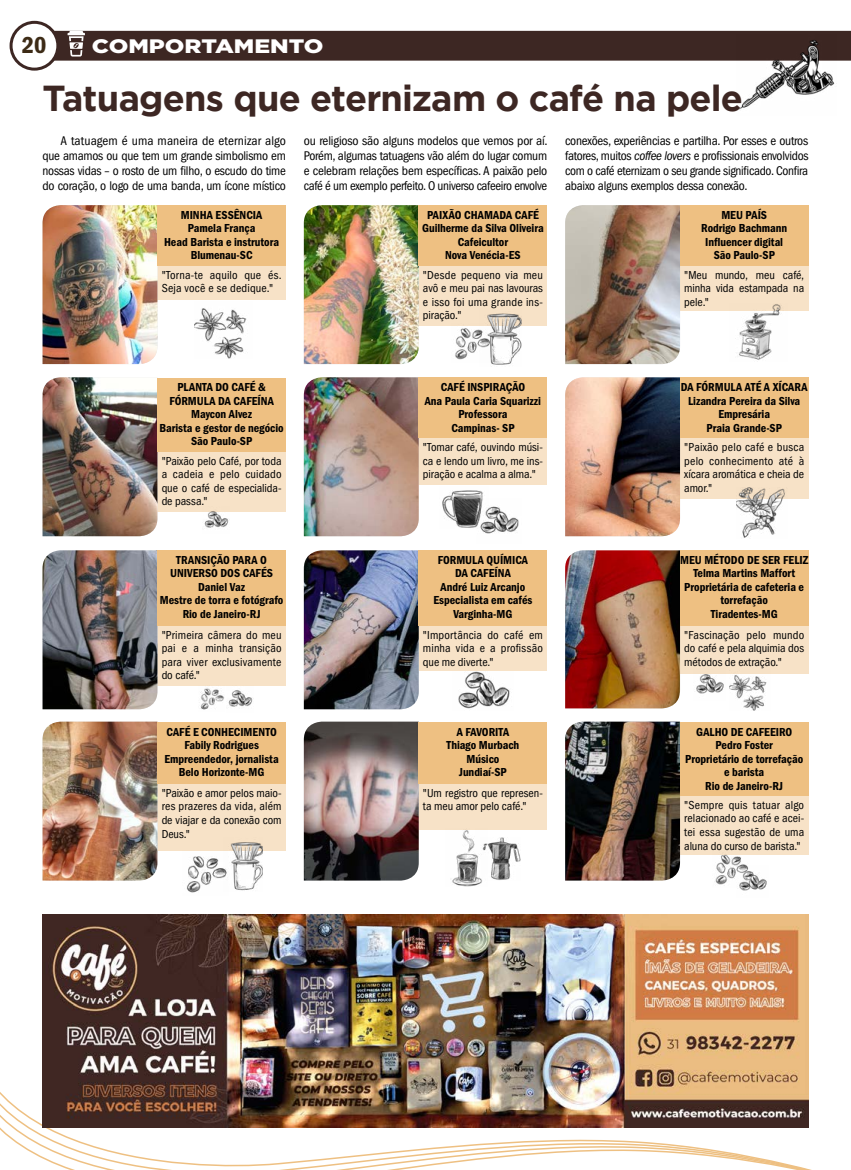
<style>
.page{position:relative;width:851px;height:1170px;background:#fff}
.page>*{position:absolute;margin:0;border:0;box-sizing:border-box;transform-origin:0 0}
.t1{font:700 36px "Gotham";letter-spacing:-.02em;color:#3d2723}
.t2{font:600 condensed 24px "Franklin Gothic";color:#3d2b16}
.t3{font:900 19.5px "Gotham";color:#fff;scale:1.21 1}
.t4{font:condensed 13.05px/15px "Franklin Gothic";letter-spacing:-.02em;color:#000;text-align:justify}
.t5{font:600 condensed 12px/13.5px "Franklin Gothic";letter-spacing:-.005em;color:#000;text-align:center}
.t6{font:condensed 12px/13.5px "Franklin Gothic";letter-spacing:.005em;color:#000;text-align:justify}
.s1{font-style:italic}
</style>
<div class="page">
<svg style="left:0;top:952px;width:809px;height:217px"></svg>
<div style="left:10px;top:21px;width:49px;height:50px;border:3px solid #3d2723;border-radius:50%"></div>
<div style="left:53px;top:31px;width:797px;height:30px;background:#3d2723"></div>
<div style="left:418px;top:265px;width:129px;height:61px;background:#f7e2c7"></div>
<div style="left:157px;top:451px;width:129px;height:61px;background:#f7e2c7"></div>
<div style="left:680px;top:265px;width:128px;height:45px;background:#f7e2c7"></div>
<div style="left:418px;top:438px;width:129px;height:46px;background:#f7e2c7"></div>
<div style="left:157px;top:783px;width:129px;height:68px;background:#f7e2c7"></div>
<div style="left:418px;top:783px;width:129px;height:46px;background:#f7e2c7"></div>
<div style="left:680px;top:795px;width:128px;height:60px;background:#f7e2c7"></div>
<div style="left:157px;top:625px;width:129px;height:60px;background:#f7e2c7"></div>
<div style="left:418px;top:625px;width:129px;height:45px;background:#f7e2c7"></div>
<div style="left:680px;top:625px;width:128px;height:49px;background:#f7e2c7"></div>
<div style="left:680px;top:438px;width:128px;height:60px;background:#f7e2c7"></div>
<div style="left:157px;top:265px;width:129px;height:35px;background:#f7e2c7"></div>
<img style="left:304px;top:205px;width:114px;height:159px">
<img style="left:565px;top:205px;width:115px;height:159px">
<img style="left:43px;top:205px;width:114px;height:159px">
<img style="left:43px;top:377px;width:114px;height:159px">
<img style="left:304px;top:377px;width:114px;height:159px">
<img style="left:43px;top:550px;width:114px;height:159px">
<img style="left:304px;top:550px;width:114px;height:159px">
<img style="left:565px;top:377px;width:115px;height:159px">
<img style="left:565px;top:550px;width:115px;height:158px">
<img style="left:43px;top:721px;width:114px;height:159px">
<img style="left:304px;top:721px;width:114px;height:159px">
<img style="left:565px;top:721px;width:115px;height:159px">
<div style="left:418px;top:205px;width:129px;height:60px;background:#eec082"></div>
<div style="left:157px;top:378px;width:129px;height:73px;background:#eec082"></div>
<div style="left:680px;top:205px;width:128px;height:60px;background:#eec082"></div>
<div style="left:418px;top:378px;width:129px;height:60px;background:#eec082"></div>
<div style="left:157px;top:722px;width:129px;height:61px;background:#eec082"></div>
<div style="left:418px;top:722px;width:129px;height:61px;background:#eec082"></div>
<div style="left:680px;top:722px;width:128px;height:73px;background:#eec082"></div>
<div style="left:157px;top:550px;width:129px;height:75px;background:#eec082"></div>
<div style="left:418px;top:550px;width:129px;height:75px;background:#eec082"></div>
<div style="left:680px;top:550px;width:128px;height:75px;background:#eec082"></div>
<div style="left:680px;top:378px;width:128px;height:60px;background:#eec082"></div>
<div style="left:157px;top:205px;width:129px;height:60px;background:#eec082"></div>
<img style="left:43px;top:914px;width:765px;height:213px">
<img style="left:736px;top:34px;width:100px;height:76px">
<img style="left:194px;top:308px;width:53px;height:51px">
<img style="left:729px;top:675px;width:38px;height:35px">
<img style="left:446px;top:829px;width:41px;height:57px">
<img style="left:199px;top:685px;width:25px;height:25px">
<img style="left:455px;top:328px;width:24px;height:32px">
<img style="left:714px;top:854px;width:32px;height:31px">
<img style="left:187px;top:856px;width:37px;height:37px">
<img style="left:736px;top:488px;width:51px;height:50px">
<img style="left:729px;top:304px;width:58px;height:56px">
<img style="left:442px;top:490px;width:41px;height:38px">
<img style="left:476px;top:498px;width:43px;height:36px">
<img style="left:696px;top:674px;width:28px;height:20px">
<img style="left:226px;top:685px;width:28px;height:22px">
<img style="left:736px;top:865px;width:31px;height:26px">
<img style="left:480px;top:837px;width:40px;height:43px">
<img style="left:224px;top:842px;width:38px;height:49px">
<img style="left:479px;top:313px;width:42px;height:52px">
<img style="left:204px;top:511px;width:25px;height:17px">
<img style="left:458px;top:672px;width:52px;height:37px">
<h2 class="t2" style="left:22px;top:31px;width:26px">20</h2>
<h3 class="t3" style="left:92px;top:35px;width:193px">COMPORTAMENTO</h3>
<h1 class="t1" style="left:43px;top:78px;width:701px">Tatuagens que eternizam o café na pele</h1>
<p class="t4" style="left:43px;top:133px;width:245px;text-indent:18px">A tatuagem é uma maneira de eternizar algo que amamos ou que tem um grande simbolismo em nossas vidas – o rosto de um filho, o escudo do time do coração, o logo de uma banda, um ícone místico</p>
<p class="t4" style="left:304px;top:133px;width:245px">ou religioso são alguns modelos que vemos por aí.<br>Porém, algumas tatuagens vão além do lugar comum e celebram relações bem específicas. A paixão pelo café é um exemplo perfeito. O universo cafeeiro envolve</p>
<p class="t4" style="left:565px;top:133px;width:245px">conexões, experiências e partilha. Por esses e outros fatores, muitos <span class="s1">coffee lovers</span> e profissionais envolvidos com o café eternizam o seu grande significado. Confira abaixo alguns exemplos dessa conexão.</p>
<p class="t5" style="left:164px;top:208px;width:116px">MINHA ESSÊNCIA<br>Pamela França<br>Head Barista e instrutora<br>Blumenau-SC</p>
<p class="t6" style="left:162px;top:268px;width:121px">"Torna-te aquilo que és.<br>Seja você e se dedique."</p>
<p class="t5" style="left:159px;top:380px;width:126px">PLANTA DO CAFÉ &amp;<br>FÓRMULA DA CAFEÍNA<br>Maycon Alvez<br>Barista e gestor de negócio<br>São Paulo-SP</p>
<p class="t6" style="left:162px;top:454px;width:121px">"Paixão pelo Café, por toda a cadeia e pelo cuidado que o café de especialida&shy;de passa."</p>
<p class="t5" style="left:422px;top:208px;width:123px">PAIXÃO CHAMADA CAFÉ<br>Guilherme da Silva Oliveira<br>Cafeicultor<br>Nova Venécia-ES</p>
<p class="t6" style="left:423px;top:268px;width:121px">"Desde pequeno via meu avô e meu pai nas lavouras e isso foi uma grande ins&shy;piração."</p>
<p class="t5" style="left:424px;top:380px;width:118px">CAFÉ INSPIRAÇÃO<br>Ana Paula Caria Squarizzi<br>Professora<br>Campinas- SP</p>
<p class="t6" style="left:423px;top:440px;width:121px">"Tomar café, ouvindo músi&shy;ca e lendo um livro, me ins&shy;piração e acalma a alma."</p>
<p class="t5" style="left:701px;top:208px;width:87px">MEU PAÍS<br>Rodrigo Bachmann<br>Influencer digital<br>São Paulo-SP</p>
<p class="t6" style="left:684px;top:268px;width:121px">"Meu mundo, meu café, minha vida estampada na pele."</p>
<p class="t5" style="left:680px;top:380px;width:128px">DA FÓRMULA ATÉ A XÍCARA<br>Lizandra Pereira da Silva<br>Empresária<br>Praia Grande-SP</p>
<p class="t6" style="left:684px;top:440px;width:121px">"Paixão pelo café e busca pelo conhecimento até à xícara aromática e cheia de amor."</p>
<p class="t5" style="left:160px;top:553px;width:125px">TRANSIÇÃO PARA O<br>UNIVERSO DOS CAFÉS<br>Daniel Vaz<br>Mestre de torra e fotógrafo<br>Rio de Janeiro-RJ</p>
<p class="t5" style="left:433px;top:553px;width:101px">FORMULA QUÍMICA<br>DA CAFEÍNA<br>André Luiz Arcanjo<br>Especialista em cafés<br>Varginha-MG</p>
<p class="t5" style="left:680px;top:553px;width:130px">MEU MÉTODO DE SER FELIZ<br>Telma Martins Maffort<br>Proprietária de cafeteria e torrefação<br>Tiradentes-MG</p>
<p class="t6" style="left:162px;top:628px;width:121px">"Primeira câmera do meu pai e a minha transição para viver exclusivamente do café."</p>
<p class="t6" style="left:423px;top:628px;width:121px">"Importância do café em minha vida e a profissão que me diverte."</p>
<p class="t6" style="left:684px;top:628px;width:121px">"Fascinação pelo mundo do café e pela alquimia dos métodos de extração."</p>
<p class="t5" style="left:164px;top:724px;width:116px">CAFÉ E CONHECIMENTO<br>Fabily Rodrigues<br>Empreendedor, jornalista<br>Belo Horizonte-MG</p>
<p class="t5" style="left:446px;top:724px;width:74px">A FAVORITA<br>Thiago Murbach<br>Músico<br>Jundiaí-SP</p>
<p class="t5" style="left:685px;top:724px;width:119px">GALHO DE CAFEEIRO<br>Pedro Foster<br>Proprietário de torrefação e barista<br>Rio de Janeiro-RJ</p>
<p class="t6" style="left:162px;top:786px;width:121px">"Paixão e amor pelos maio&shy;res prazeres da vida, além de viajar e da conexão com Deus."</p>
<p class="t6" style="left:423px;top:786px;width:121px">"Um registro que represen&shy;ta meu amor pelo café."</p>
<p class="t6" style="left:684px;top:798px;width:121px">"Sempre quis tatuar algo relacionado ao café e acei&shy;tei essa sugestão de uma aluna do curso de barista."</p>
</div>
